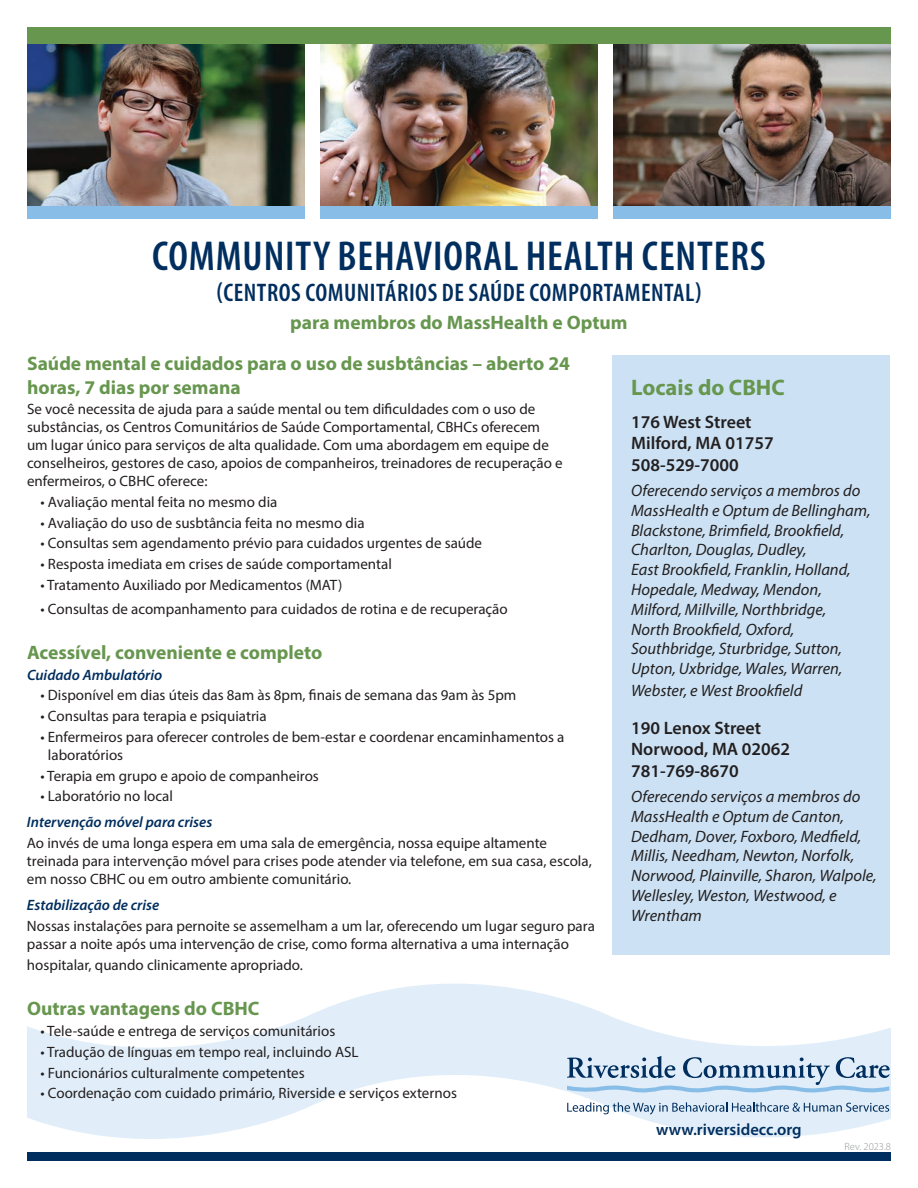
<style>
.page{position:relative;width:918px;height:1188px;background:#fff}
.page>*{position:absolute;margin:0;border:0;box-sizing:border-box;transform-origin:0 0}
.t1{font:600 condensed 42px "Myriad Pro";letter-spacing:.02em;color:#002e5e}
.t2{font:600 condensed 25.5px "Myriad Pro";letter-spacing:.02em;color:#002e5e}
.t3{font:700 22.5px "Myriad Pro";color:#67964f}
.t4{font:700 19.5px/23.4px "Myriad Pro";color:#67964f}
.t5{font:600 18px/21.6px "Myriad Pro";color:#231f20}
.t6{font:italic 16.5px/19.8px "Myriad Pro";color:#231f20}
.t7{font:600 16.5px "Myriad Pro";color:#002e5e}
.t8{font:15px/18px "Myriad Pro";color:#231f20}
.t9{font:italic 600 15px "Myriad Pro";color:#002e5e}
.t10{font:300 10.5px "Myriad Pro";color:#939598}
</style>
<div class="page">
<img style="left:27px;top:43px;width:277px;height:164px">
<img style="left:320px;top:43px;width:278px;height:164px">
<svg style="left:27px;top:983px;width:864px;height:170px"></svg>
<div style="left:27px;top:1153px;width:864px;height:8px;background:#002e5e"></div>
<img style="left:614px;top:43px;width:277px;height:164px">
<div style="left:320px;top:207px;width:278px;height:12px;background:#88bde7"></div>
<div style="left:614px;top:207px;width:277px;height:12px;background:#88bde7"></div>
<div style="left:27px;top:207px;width:277px;height:12px;background:#88bde7"></div>
<div style="left:27px;top:27px;width:864px;height:16px;background:#67964f"></div>
<div style="left:613px;top:356px;width:277px;height:599px;background:#cce2f4"></div>
<svg style="left:567px;top:1056px;width:323px;height:38px;background:#b5cbdf"></svg>
<svg style="left:567px;top:1102px;width:322px;height:13px;background:#b7c9da"></svg>
<p class="t1" style="left:152px;top:230px;width:615px">COMMUNITY BEHAVIORAL HEALTH CENTERS</p>
<p class="t2" style="left:216px;top:276px;width:487px">(CENTROS COMUNITÁRIOS DE SAÚDE COMPORTAMENTAL)</p>
<p class="t4" style="left:290px;top:310px;width:339px">para membros do MassHealth e Optum</p>
<p class="t4" style="left:27px;top:351px;width:545px">Saúde mental e cuidados para o uso de susbtâncias – aberto 24 horas, 7 dias por semana</p>
<p class="t8" style="left:27px;top:400px;width:537px">Se você necessita de ajuda para a saúde mental ou tem dificuldades com o uso de substâncias, os Centros Comunitários de Saúde Comportamental, CBHCs oferecem um lugar único para serviços de alta qualidade. Com uma abordagem em equipe de conselheiros, gestores de caso, apoios de companheiros, treinadores de recuperação e enfermeiros, o CBHC oferece:</p>
<p class="t8" style="left:40px;top:493px;width:238px">• Avaliação mental feita no mesmo dia</p>
<p class="t8" style="left:40px;top:513px;width:326px">• Avaliação do uso de susbtância feita no mesmo dia</p>
<p class="t8" style="left:40px;top:534px;width:443px">• Consultas sem agendamento prévio para cuidados urgentes de saúde</p>
<p class="t8" style="left:40px;top:555px;width:353px">• Resposta imediata em crises de saúde comportamental</p>
<p class="t8" style="left:40px;top:575px;width:303px">• Tratamento Auxiliado por Medicamentos (MAT)</p>
<p class="t8" style="left:40px;top:600px;width:469px">• Consultas de acompanhamento para cuidados de rotina e de recuperação</p>
<p class="t4" style="left:27px;top:640px;width:297px">Acessível, conveniente e completo</p>
<p class="t9" style="left:27px;top:665px;width:137px">Cuidado Ambulatório</p>
<p class="t8" style="left:40px;top:686px;width:477px">• Disponível em dias úteis das 8am às 8pm, finais de semana das 9am às 5pm</p>
<p class="t8" style="left:40px;top:707px;width:228px">• Consultas para terapia e psiquiatria</p>
<p class="t8" style="left:48px;top:728px;width:518px;text-indent:-7px">• Enfermeiros para oferecer controles de bem-estar e coordenar encaminhamentos a laboratórios</p>
<p class="t8" style="left:40px;top:766px;width:280px">• Terapia em grupo e apoio de companheiros</p>
<p class="t8" style="left:40px;top:787px;width:134px">• Laboratório no local</p>
<p class="t9" style="left:27px;top:813px;width:187px">Intervenção móvel para crises</p>
<p class="t8" style="left:27px;top:834px;width:566px">Ao invés de uma longa espera em uma sala de emergência, nossa equipe altamente treinada para intervenção móvel para crises pode atender via telefone, em sua casa, escola, em nosso CBHC ou em outro ambiente comunitário.</p>
<p class="t9" style="left:27px;top:896px;width:134px">Estabilização de crise</p>
<p class="t8" style="left:27px;top:917px;width:569px">Nossas instalações para pernoite se assemelham a um lar, oferecendo um lugar seguro para passar a noite após uma intervenção de crise, como forma alternativa a uma internação</p>
<p class="t8" style="left:27px;top:956px;width:277px">hospitalar, quando clinicamente apropriado.</p>
<p class="t4" style="left:27px;top:997px;width:234px">Outras vantagens do CBHC</p>
<p class="t8" style="left:40px;top:1022px;width:296px">• Tele-saúde e entrega de serviços comunitários</p>
<p class="t8" style="left:40px;top:1043px;width:320px">• Tradução de línguas em tempo real, incluindo ASL</p>
<p class="t8" style="left:40px;top:1063px;width:266px">• Funcionários culturalmente competentes</p>
<p class="t8" style="left:40px;top:1084px;width:418px">• Coordenação com cuidado primário, Riverside e serviços externos</p>
<p class="t3" style="left:631px;top:373px;width:155px">Locais do CBHC</p>
<p class="t5" style="left:631px;top:410px;width:144px">176 West Street<br>Milford, MA 01757<br>508-529-7000</p>
<p class="t6" style="left:631px;top:480px;width:241px">Oferecendo serviços a membros do<br>MassHealth e Optum de Bellingham,<br>Blackstone, Brimfield, Brookfield,<br>Charlton, Douglas, Dudley,<br>East Brookfield, Franklin, Holland,<br>Hopedale, Medway, Mendon,<br>Milford, Millville, Northbridge,<br>North Brookfield, Oxford,<br>Southbridge, Sturbridge, Sutton,<br>Upton, Uxbridge, Wales, Warren,</p>
<p class="t6" style="left:631px;top:680px;width:173px">Webster, e West Brookfield</p>
<p class="t5" style="left:631px;top:716px;width:161px">190 Lenox Street<br>Norwood, MA 02062<br>781-769-8670</p>
<p class="t6" style="left:631px;top:786px;width:247px">Oferecendo serviços a membros do<br>MassHealth e Optum de Canton,<br>Dedham, Dover, Foxboro, Medfield,<br>Millis, Needham, Newton, Norfolk,<br>Norwood, Plainville, Sharon, Walpole,<br>Wellesley, Weston, Westwood, e<br>Wrentham</p>
<p class="t7" style="left:656px;top:1119px;width:147px">www.riversidecc.org</p>
<p class="t10" style="left:845px;top:1140px;width:48px">Rev. 2023.8</p>
</div>
